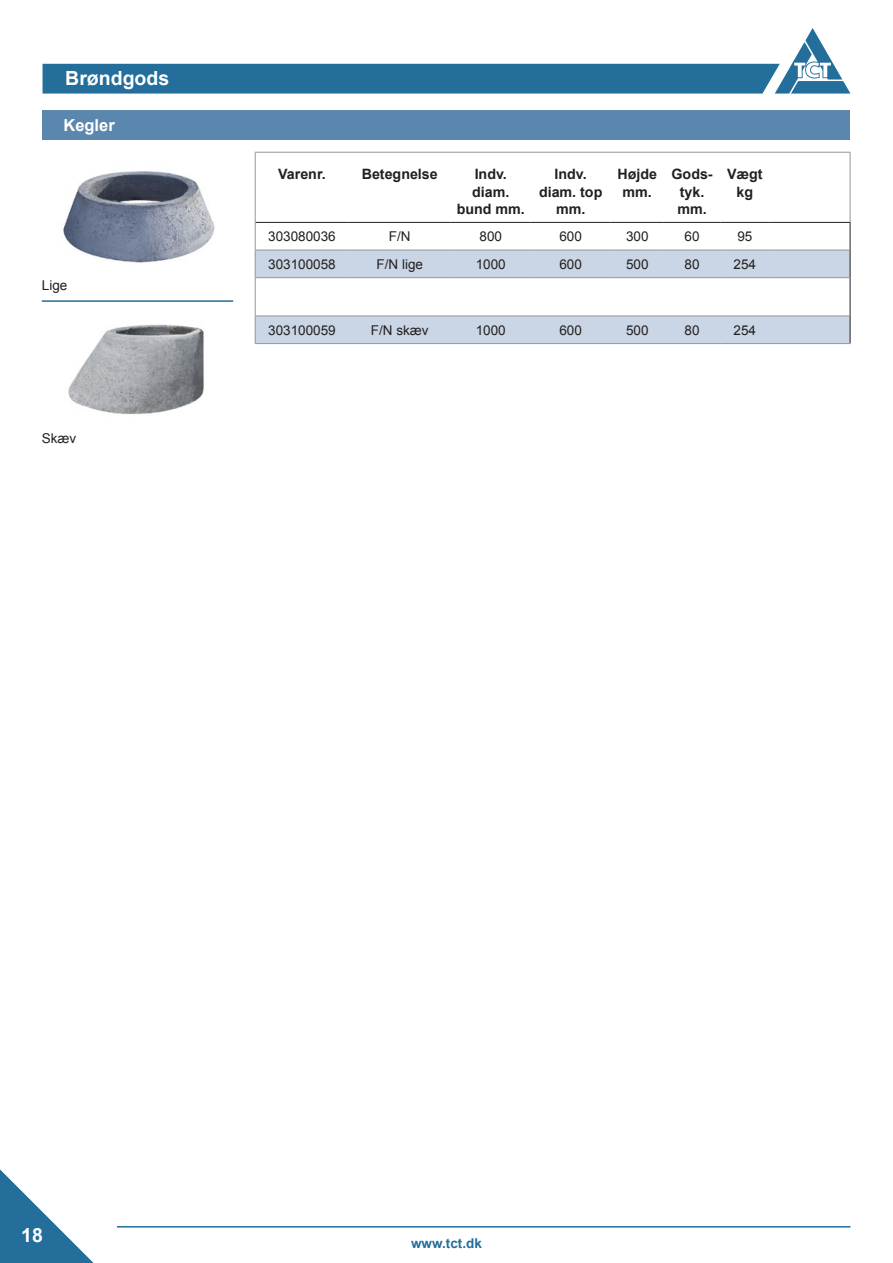
<style>
.page{position:relative;width:893px;height:1263px;background:#fff}
.page>*{position:absolute;margin:0;border:0;box-sizing:border-box;transform-origin:0 0}
.Varegruppe_overskrif{font:700 19.5px "Arial";color:#fff}
.Produktnavn_overskri{font:700 16.5px "Arial";color:#fff}
.Kolonne_overskrift{font:700 14.25px/17.1px "Arial";color:#231f20;text-align:center}
.Data_indhold{font:13.5px "Arial";color:#231f20}
.t1{font:700 13.5px "Arial";color:#236e9a}
.Fortsættes_næste_sid{font:13.5px "Arial";color:#231f20}
</style>
<div class="page">
<svg style="left:0;top:1169px;width:117px;height:94px"></svg>
<hr style="left:117px;top:1226px;width:733px;height:1px;background:#236e9a">
<svg style="left:43px;top:28px;width:807px;height:66px"></svg>
<div style="left:42px;top:110px;width:808px;height:30px;background:#5b87ae"></div>
<svg style="left:256px;top:251px;width:594px;height:92px;fill:#cad6e5"></svg>
<svg style="left:850px;top:223px;width:1px;height:55px"></svg>
<hr style="left:850px;top:278px;width:1px;height:38px;background:#231f20">
<svg style="left:850px;top:316px;width:1px;height:27px"></svg>
<hr style="left:255px;top:153px;width:1px;height:69px;background:#939598">
<hr style="left:850px;top:153px;width:1px;height:69px;background:#939598">
<hr style="left:255px;top:152px;width:94px;height:1px;background:#939598">
<hr style="left:256px;top:222px;width:93px;height:1px;background:#231f20">
<hr style="left:349px;top:222px;width:102px;height:1px;background:#231f20">
<hr style="left:451px;top:222px;width:80px;height:1px;background:#231f20">
<hr style="left:531px;top:222px;width:80px;height:1px;background:#231f20">
<hr style="left:611px;top:222px;width:53px;height:1px;background:#231f20">
<hr style="left:664px;top:222px;width:56px;height:1px;background:#231f20">
<hr style="left:720px;top:222px;width:49px;height:1px;background:#231f20">
<hr style="left:769px;top:222px;width:81px;height:1px;background:#231f20">
<hr style="left:349px;top:152px;width:102px;height:1px;background:#939598">
<hr style="left:451px;top:152px;width:80px;height:1px;background:#939598">
<hr style="left:531px;top:152px;width:80px;height:1px;background:#939598">
<hr style="left:611px;top:152px;width:53px;height:1px;background:#939598">
<hr style="left:664px;top:152px;width:56px;height:1px;background:#939598">
<hr style="left:720px;top:152px;width:49px;height:1px;background:#939598">
<hr style="left:769px;top:152px;width:81px;height:1px;background:#939598">
<svg style="left:255px;top:222px;width:1px;height:55px"></svg>
<hr style="left:255px;top:278px;width:1px;height:38px;background:#939598">
<svg style="left:255px;top:317px;width:1px;height:26px"></svg>
<hr style="left:255px;top:250px;width:94px;height:1px;background:#939598">
<hr style="left:255px;top:277px;width:94px;height:1px;background:#939598">
<hr style="left:255px;top:316px;width:94px;height:1px;background:#939598">
<hr style="left:255px;top:343px;width:94px;height:1px;background:#939598">
<hr style="left:349px;top:250px;width:102px;height:1px;background:#939598">
<hr style="left:451px;top:250px;width:80px;height:1px;background:#939598">
<hr style="left:531px;top:250px;width:80px;height:1px;background:#939598">
<hr style="left:611px;top:250px;width:53px;height:1px;background:#939598">
<hr style="left:664px;top:250px;width:56px;height:1px;background:#939598">
<hr style="left:349px;top:277px;width:102px;height:1px;background:#939598">
<hr style="left:451px;top:277px;width:80px;height:1px;background:#939598">
<hr style="left:531px;top:277px;width:80px;height:1px;background:#939598">
<hr style="left:611px;top:277px;width:53px;height:1px;background:#939598">
<hr style="left:664px;top:277px;width:56px;height:1px;background:#939598">
<hr style="left:349px;top:316px;width:102px;height:1px;background:#939598">
<hr style="left:451px;top:316px;width:80px;height:1px;background:#939598">
<hr style="left:531px;top:316px;width:80px;height:1px;background:#939598">
<hr style="left:611px;top:316px;width:53px;height:1px;background:#939598">
<hr style="left:664px;top:316px;width:56px;height:1px;background:#939598">
<hr style="left:349px;top:343px;width:102px;height:1px;background:#939598">
<hr style="left:451px;top:343px;width:80px;height:1px;background:#939598">
<hr style="left:531px;top:343px;width:80px;height:1px;background:#939598">
<hr style="left:611px;top:343px;width:53px;height:1px;background:#939598">
<hr style="left:664px;top:343px;width:56px;height:1px;background:#939598">
<hr style="left:720px;top:250px;width:49px;height:1px;background:#939598">
<hr style="left:769px;top:250px;width:81px;height:1px;background:#939598">
<hr style="left:720px;top:277px;width:49px;height:1px;background:#939598">
<hr style="left:769px;top:277px;width:81px;height:1px;background:#939598">
<hr style="left:720px;top:316px;width:49px;height:1px;background:#939598">
<hr style="left:769px;top:316px;width:81px;height:1px;background:#939598">
<hr style="left:720px;top:343px;width:49px;height:1px;background:#939598">
<hr style="left:769px;top:343px;width:81px;height:1px;background:#939598">
<hr style="left:42px;top:300px;width:191px;height:2px;background:#236e9a">
<img style="left:63px;top:171px;width:152px;height:92px">
<img style="left:68px;top:324px;width:136px;height:91px">
<p class="Varegruppe_overskrif" style="left:65px;top:64px;width:105px">Brøndgods</p>
<p class="Produktnavn_overskri" style="left:63px;top:114px;width:53px">Kegler</p>
<p class="Fortsættes_næste_sid" style="left:42px;top:276px;width:27px">Lige</p>
<p class="Fortsættes_næste_sid" style="left:42px;top:429px;width:36px">Skæv</p>
<p class="Kolonne_overskrift" style="left:278px;top:166px;width:49px">Varenr.</p>
<p class="Kolonne_overskrift" style="left:362px;top:166px;width:78px">Betegnelse</p>
<p class="Kolonne_overskrift" style="left:457px;top:166px;width:69px">Indv. diam. bund mm.</p>
<p class="Kolonne_overskrift" style="left:539px;top:166px;width:65px">Indv. diam. top mm.</p>
<p class="Kolonne_overskrift" style="left:617px;top:166px;width:41px">Højde mm.</p>
<p class="Kolonne_overskrift" style="left:671px;top:166px;width:43px">Gods-</p>
<p class="Kolonne_overskrift" style="left:677px;top:183px;width:31px;text-align:left">tyk. mm.</p>
<p class="Kolonne_overskrift" style="left:727px;top:166px;width:37px">Vægt kg</p>
<p class="Data_indhold" style="left:268px;top:227px;width:69px">303080036</p>
<p class="Data_indhold" style="left:389px;top:227px;width:23px">F/N</p>
<p class="Data_indhold" style="left:479px;top:227px;width:24px">800</p>
<p class="Data_indhold" style="left:559px;top:227px;width:24px">600</p>
<p class="Data_indhold" style="left:626px;top:227px;width:24px">300</p>
<p class="Data_indhold" style="left:685px;top:227px;width:17px">60</p>
<p class="Data_indhold" style="left:737px;top:227px;width:17px">95</p>
<p class="Data_indhold" style="left:268px;top:255px;width:69px">303100058</p>
<p class="Data_indhold" style="left:376px;top:255px;width:48px">F/N lige</p>
<p class="Data_indhold" style="left:476px;top:255px;width:32px">1000</p>
<p class="Data_indhold" style="left:559px;top:255px;width:24px">600</p>
<p class="Data_indhold" style="left:626px;top:255px;width:24px">500</p>
<p class="Data_indhold" style="left:685px;top:255px;width:17px">80</p>
<p class="Data_indhold" style="left:734px;top:255px;width:24px">254</p>
<p class="Data_indhold" style="left:268px;top:321px;width:69px">303100059</p>
<p class="Data_indhold" style="left:371px;top:321px;width:59px">F/N skæv</p>
<p class="Data_indhold" style="left:476px;top:321px;width:32px">1000</p>
<p class="Data_indhold" style="left:559px;top:321px;width:24px">600</p>
<p class="Data_indhold" style="left:626px;top:321px;width:24px">500</p>
<p class="Data_indhold" style="left:685px;top:321px;width:17px">80</p>
<p class="Data_indhold" style="left:734px;top:321px;width:24px">254</p>
<h1 class="Varegruppe_overskrif" style="left:21px;top:1221px;width:23px">18</h1>
<p class="t1" style="left:411px;top:1234px;width:72px">www.tct.dk</p>
</div>
